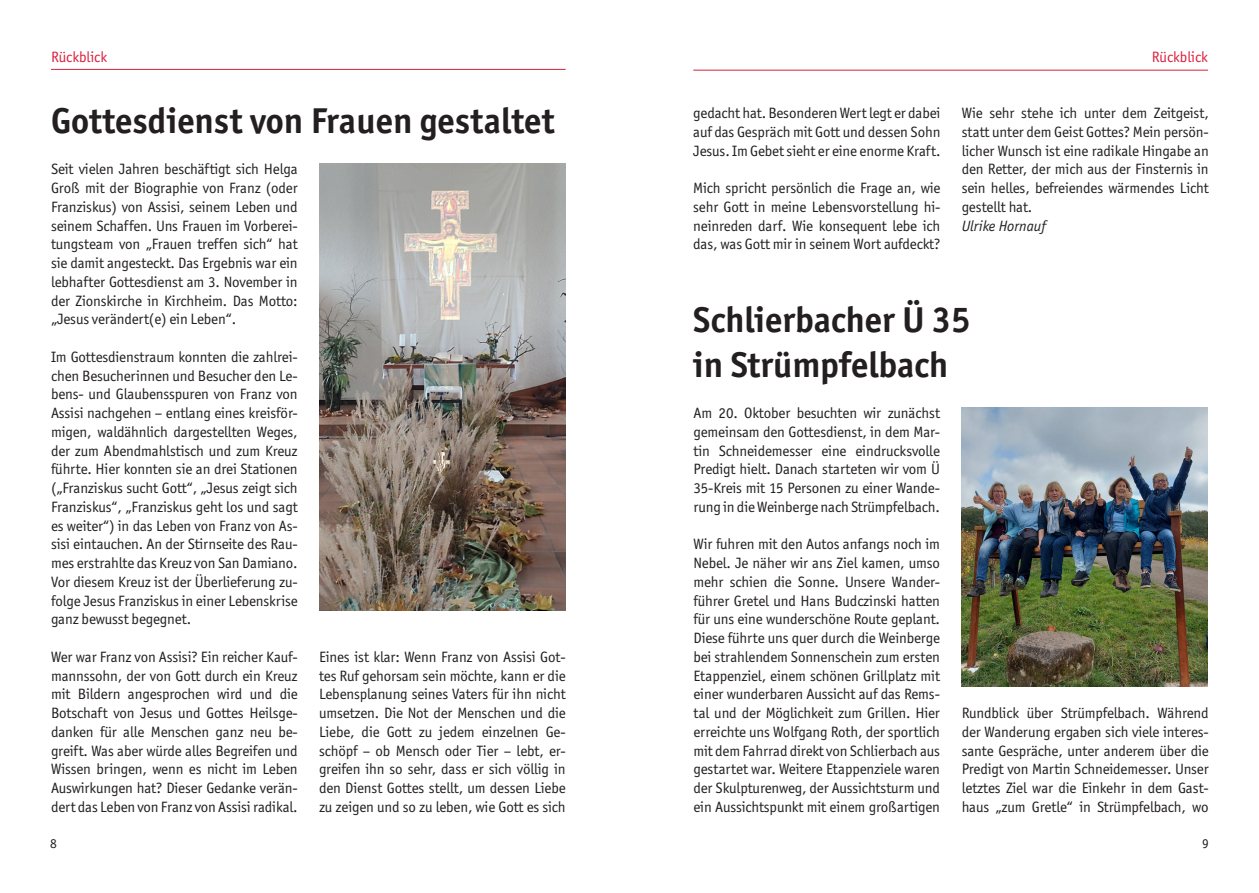
<style>
.page{position:relative;width:1259px;height:893px;background:#fff}
.page>*{position:absolute;margin:0;border:0;box-sizing:border-box;transform-origin:0 0}
.t1{font:700 36px/45px "Officina Sans ITC Std";color:#231f20}
.t2{font:15px/18.8px "Officina Sans ITC Std";letter-spacing:-.01em;color:#231f20;text-align:justify}
.t3{font:15px "Officina Sans ITC Std";color:#da1f3d}
.t4{font:italic 15px "Officina Sans ITC Std";color:#231f20}
.t5{font:13.5px "Officina Sans ITC Std";color:#231f20}
</style>
<div class="page">
<hr style="left:51px;top:69px;width:515px;height:1px;background:#da1f3d">
<hr style="left:693px;top:70px;width:515px;height:1px;background:#da1f3d">
<img style="left:319px;top:164px;width:247px;height:446px">
<img style="left:961px;top:407px;width:246px;height:279px">
<p class="t3" style="left:51px;top:48px;width:58px">Rückblick</p>
<p class="t3" style="left:1151px;top:48px;width:58px">Rückblick</p>
<h1 class="t1" style="left:51px;top:98px;width:505px">Gottesdienst von Frauen gestaltet</h1>
<p class="t2" style="left:51px;top:160px;width:248px">Seit vielen Jahren beschäftigt sich Helga Groß mit der Biographie von Franz (oder Franziskus) von Assisi, seinem Leben und seinem Schaffen. Uns Frauen im Vorberei&shy;tungsteam von „Frauen treffen sich“ hat sie damit angesteckt. Das Ergebnis war ein lebhafter Gottesdienst am 3. November in der Zionskirche in Kirchheim. Das Motto: „Jesus verändert(e) ein Leben“.</p>
<p class="t2" style="left:51px;top:347px;width:248px">Im Gottesdienstraum konnten die zahlrei&shy;chen Besucherinnen und Besucher den Le&shy;bens- und Glaubensspuren von Franz von Assisi nachgehen – entlang eines kreisför&shy;migen, waldähnlich dargestellten Weges, der zum Abendmahlstisch und zum Kreuz führte. Hier konnten sie an drei Stationen („Franziskus sucht Gott“, „Jesus zeigt sich Franziskus“, „Franziskus geht los und sagt es weiter“) in das Leben von Franz von As&shy;sisi eintauchen. An der Stirnseite des Rau&shy;mes erstrahlte das Kreuz von San Damiano.<br>Vor diesem Kreuz ist der Überlieferung zu&shy;folge Jesus Franziskus in einer Lebenskrise ganz bewusst begegnet.</p>
<p class="t2" style="left:51px;top:647px;width:248px">Wer war Franz von Assisi? Ein reicher Kauf&shy;mannssohn, der von Gott durch ein Kreuz mit Bildern angesprochen wird und die Botschaft von Jesus und Gottes Heilsge&shy;danken für alle Menschen ganz neu be&shy;greift. Was aber würde alles Begreifen und Wissen bringen, wenn es nicht im Leben Auswirkungen hat? Dieser Gedanke verän&shy;dert das Leben von Franz von Assisi radikal.</p>
<p class="t2" style="left:319px;top:647px;width:248px">Eines ist klar: Wenn Franz von Assisi Got&shy;tes Ruf gehorsam sein möchte, kann er die Lebensplanung seines Vaters für ihn nicht umsetzen. Die Not der Menschen und die Liebe, die Gott zu jedem einzelnen Ge&shy;schöpf – ob Mensch oder Tier – lebt, er&shy;greifen ihn so sehr, dass er sich völlig in den Dienst Gottes stellt, um dessen Liebe zu zeigen und so zu leben, wie Gott es sich</p>
<p class="t2" style="left:693px;top:104px;width:249px">gedacht hat. Besonderen Wert legt er dabei auf das Gespräch mit Gott und dessen Sohn Jesus. Im Gebet sieht er eine enorme Kraft.</p>
<p class="t2" style="left:693px;top:179px;width:249px">Mich spricht persönlich die Frage an, wie sehr Gott in meine Lebensvorstellung hi&shy;neinreden darf. Wie konsequent lebe ich das, was Gott mir in seinem Wort aufdeckt?</p>
<p class="t2" style="left:961px;top:104px;width:249px">Wie sehr stehe ich unter dem Zeitgeist, statt unter dem Geist Gottes? Mein persön&shy;licher Wunsch ist eine radikale Hingabe an den Retter, der mich aus der Finsternis in sein helles, befreiendes wärmendes Licht gestellt hat.</p>
<p class="t4" style="left:961px;top:217px;width:86px">Ulrike Hornauf</p>
<h1 class="t1" style="left:693px;top:297px;width:279px">Schlierbacher Ü 35 in Strümpfelbach</h1>
<p class="t2" style="left:693px;top:404px;width:248px">Am 20. Oktober besuchten wir zunächst gemeinsam den Gottesdienst, in dem Mar&shy;tin Schneidemesser eine eindrucksvolle Predigt hielt. Danach starteten wir vom Ü 35-Kreis mit 15 Personen zu einer Wande&shy;rung in die Weinberge nach Strümpfelbach.</p>
<p class="t2" style="left:693px;top:535px;width:248px">Wir fuhren mit den Autos anfangs noch im Nebel. Je näher wir ans Ziel kamen, umso mehr schien die Sonne. Unsere Wander&shy;führer Gretel und Hans Budczinski hatten für uns eine wunderschöne Route geplant.<br>Diese führte uns quer durch die Weinberge bei strahlendem Sonnenschein zum ersten Etappenziel, einem schönen Grillplatz mit einer wunderbaren Aussicht auf das Rems&shy;tal und der Möglichkeit zum Grillen. Hier erreichte uns Wolfgang Roth, der sportlich mit dem Fahrrad direkt von Schlierbach aus gestartet war. Weitere Etappenziele waren der Skulpturenweg, der Aussichtsturm und ein Aussichtspunkt mit einem großartigen</p>
<p class="t2" style="left:961px;top:704px;width:249px">Rundblick über Strümpfelbach. Während der Wanderung ergaben sich viele interes&shy;sante Gespräche, unter anderem über die Predigt von Martin Schneidemesser. Unser letztes Ziel war die Einkehr in dem Gast&shy;haus „zum Gretle“ in Strümpfelbach, wo</p>
<p class="t5" style="left:50px;top:836px;width:8px">8</p>
<p class="t5" style="left:1202px;top:836px;width:8px">9</p>
</div>
